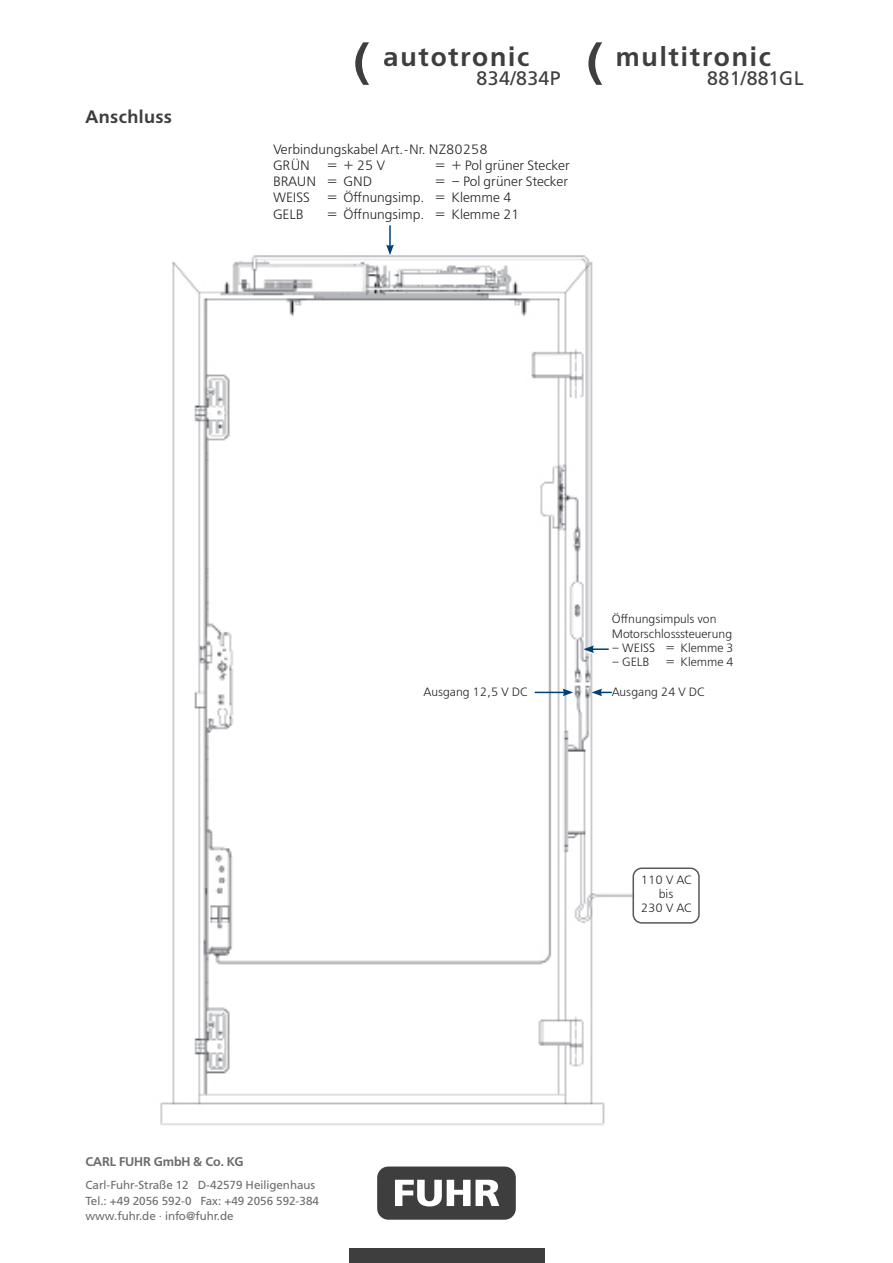
<style>
.page{position:relative;width:893px;height:1263px;background:#fff}
.page>*{position:absolute;margin:0;border:0;box-sizing:border-box;transform-origin:0 0}
.t1{font:600 26.7px "Free Set";letter-spacing:.07em;color:#3f3f40}
.t2{font:600 26.7px "Free Set";letter-spacing:.07em;color:#3e3e3f}
.t3{font:19.5px "Free Set";letter-spacing:.02em;color:#3f3f40}
.t4{font:19.5px "Free Set";letter-spacing:.02em;color:#3e3e3f}
.Subhead{font:600 18px "Free Set";letter-spacing:.02em;color:#3e3e3f}
.t5{font:300 13.5px "Free Set";color:#231f20}
.t6{font:600 12.6px "Free Set";letter-spacing:-.015em;color:#6c6d70}
.t7{font:300 12px/14.4px "Free Set";color:#231f20;text-align:center}
.t8{font:11.7px "Free Set";color:#6c6d70}
</style>
<div class="page">
<div style="left:349px;top:1248px;width:195px;height:15px;background:#3e3e3f"></div>
<div style="left:377px;top:1166px;width:139px;height:54px;background:#3e3e3f;border-radius:11px"></div>
<svg style="left:395px;top:1180px;width:75px;height:26px"></svg>
<svg style="left:476px;top:1180px;width:23px;height:26px"></svg>
<img style="left:160px;top:244px;width:478px;height:882px">
<svg style="left:355px;top:42px;width:14px;height:43px"></svg>
<svg style="left:588px;top:42px;width:14px;height:43px"></svg>
<div style="left:632px;top:867px;width:68px;height:57px;border:2px solid #57585a;border-radius:9px"></div>
<svg style="left:583px;top:645px;width:26px;height:8px"></svg>
<svg style="left:592px;top:689px;width:20px;height:7px"></svg>
<hr style="left:535px;top:692px;width:30px;height:1px;background:#004175">
<svg style="left:563px;top:689px;width:10px;height:7px"></svg>
<hr style="left:389px;top:225px;width:2px;height:22px;background:#004175">
<svg style="left:386px;top:245px;width:8px;height:10px"></svg>
<p class="Subhead" style="left:85px;top:106px;width:89px">Anschluss</p>
<p class="t2" style="left:383px;top:41px;width:148px">autotronic</p>
<p class="t1" style="left:616px;top:41px;width:157px">multitronic</p>
<p class="t3" style="left:707px;top:66px;width:98px">881/881GL</p>
<p class="t4" style="left:477px;top:66px;width:86px">834/834P</p>
<p class="t5" style="left:273px;top:141px;width:216px">Verbindungskabel Art.-Nr. NZ80258</p>
<p class="t5" style="left:273px;top:157px;width:39px">GRÜN</p>
<p class="t5" style="left:327px;top:157px;width:60px">= + 25 V</p>
<p class="t5" style="left:435px;top:157px;width:136px">= + Pol grüner Stecker</p>
<p class="t5" style="left:273px;top:174px;width:101px">BRAUN = GND</p>
<p class="t5" style="left:435px;top:174px;width:135px">= – Pol grüner Stecker</p>
<p class="t5" style="left:273px;top:190px;width:38px">WEISS</p>
<p class="t5" style="left:327px;top:190px;width:186px">= Öffnungsimp. = Klemme 4</p>
<p class="t5" style="left:273px;top:206px;width:32px">GELB</p>
<p class="t5" style="left:327px;top:206px;width:194px">= Öffnungsimp. = Klemme 21</p>
<p class="t7" style="left:612px;top:612px;width:122px;text-align:left">Öffnungsimpuls von<br>Motorschlosssteuerung</p>
<p class="t7" style="left:612px;top:641px;width:123px">– WEISS = Klemme 3</p>
<p class="t7" style="left:612px;top:655px;width:39px">– GELB</p>
<p class="t7" style="left:666px;top:655px;width:69px">= Klemme 4</p>
<p class="t7" style="left:423px;top:685px;width:105px">Ausgang 12,5 V DC</p>
<p class="t7" style="left:612px;top:685px;width:94px">Ausgang 24 V DC</p>
<p class="t7" style="left:641px;top:872px;width:52px">110 V AC bis<br>230 V AC</p>
<p class="t6" style="left:85px;top:1154px;width:160px">CARL FUHR GmbH &amp; Co. KG</p>
<p class="t8" style="left:85px;top:1178px;width:231px">Carl-Fuhr-Straße 12 D-42579 Heiligenhaus</p>
<p class="t8" style="left:85px;top:1194px;width:235px">Tel.: +49 2056 592-0 Fax: +49 2056 592-384</p>
<p class="t8" style="left:85px;top:1209px;width:150px">www.fuhr.de · info@fuhr.de</p>
</div>
